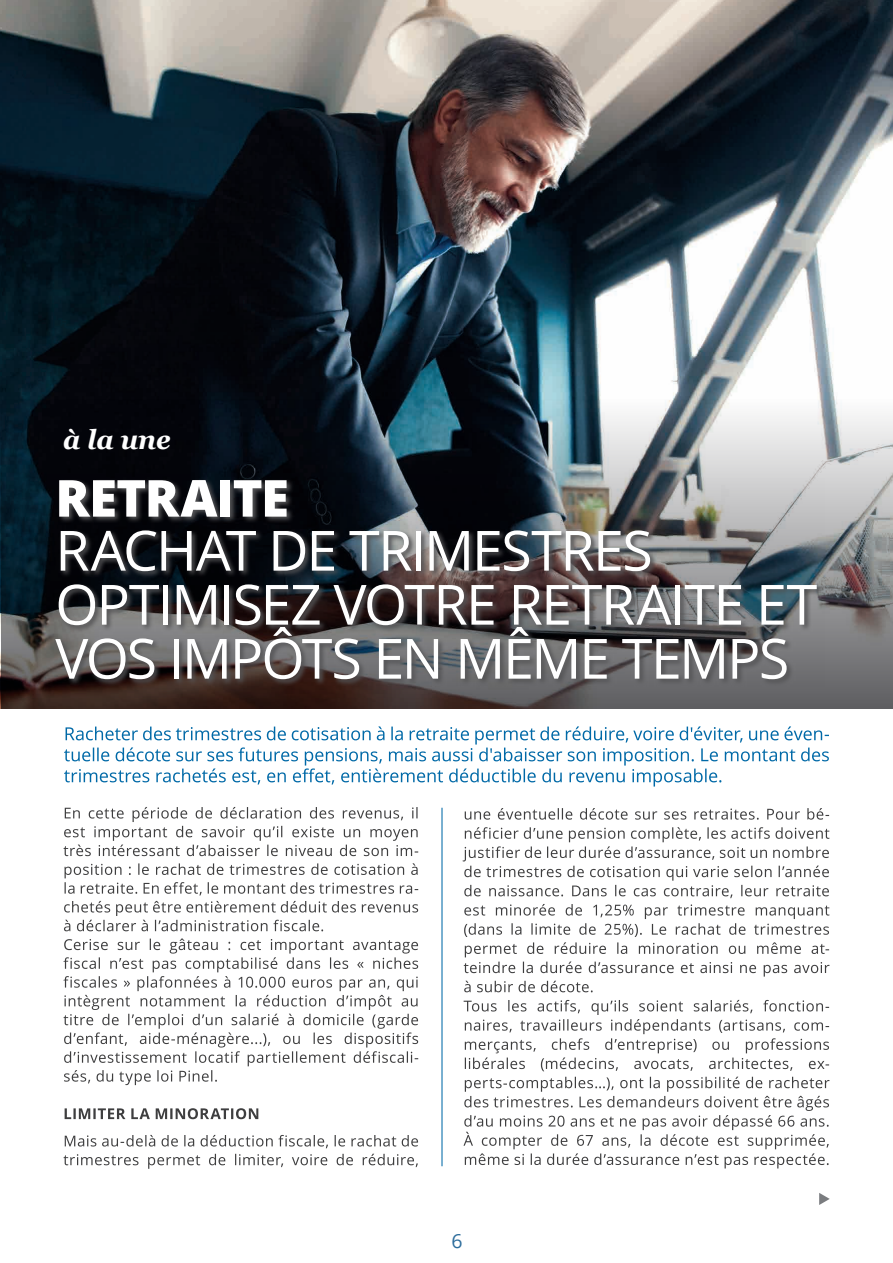
<style>
.page{position:relative;width:893px;height:1263px;background:#fff}
.page>*{position:absolute;margin:0;border:0;box-sizing:border-box;transform-origin:0 0}
.t1{font:55.5px/54px "Open Sans";letter-spacing:-.03em;color:#fff}
.t2{font:800 51px "Open Sans";letter-spacing:-.02em;color:#fff}
.t3{font:italic 700 27px "Georgia";color:#fff}
.t4{font:19.5px "Open Sans";color:#2d6d9c}
</style>
<div class="page">
<img style="left:0;top:0;width:893px;height:708px">
<svg style="left:2px;top:399px;width:891px;height:309px;background:#52585d"></svg>
<svg style="left:64px;top:726px;width:765px;height:60px"></svg>
<svg style="left:63px;top:1154px;width:355px;height:15px"></svg>
<svg style="left:65px;top:1135px;width:353px;height:13px"></svg>
<svg style="left:65px;top:1108px;width:193px;height:11px"></svg>
<svg style="left:63px;top:938px;width:355px;height:147px"></svg>
<svg style="left:64px;top:901px;width:354px;height:30px"></svg>
<svg style="left:65px;top:863px;width:353px;height:32px"></svg>
<svg style="left:63px;top:807px;width:355px;height:49px"></svg>
<svg style="left:463px;top:1077px;width:366px;height:91px"></svg>
<svg style="left:464px;top:1000px;width:365px;height:71px"></svg>
<svg style="left:464px;top:904px;width:365px;height:88px"></svg>
<svg style="left:463px;top:827px;width:366px;height:71px"></svg>
<svg style="left:465px;top:808px;width:364px;height:12px"></svg>
<hr style="left:441px;top:808px;width:1px;height:358px;background:#0069a7">
<svg style="left:819px;top:1193px;width:11px;height:12px"></svg>
<svg style="left:54px;top:478px;width:770px;height:209px;background:#4a4a4d"></svg>
<p class="t3" style="left:63px;top:419px;width:109px">à la une</p>
<p class="t2" style="left:55px;top:459px;width:235px">RETRAITE</p>
<p class="t1" style="left:55px;top:522px;width:763px">RACHAT DE TRIMESTRES<br>OPTIMISEZ VOTRE RETRAITE ET<br>VOS IMPÔTS EN MÊME TEMPS</p>
<p class="t4" style="left:452px;top:1228px;width:13px">6</p>
</div>
